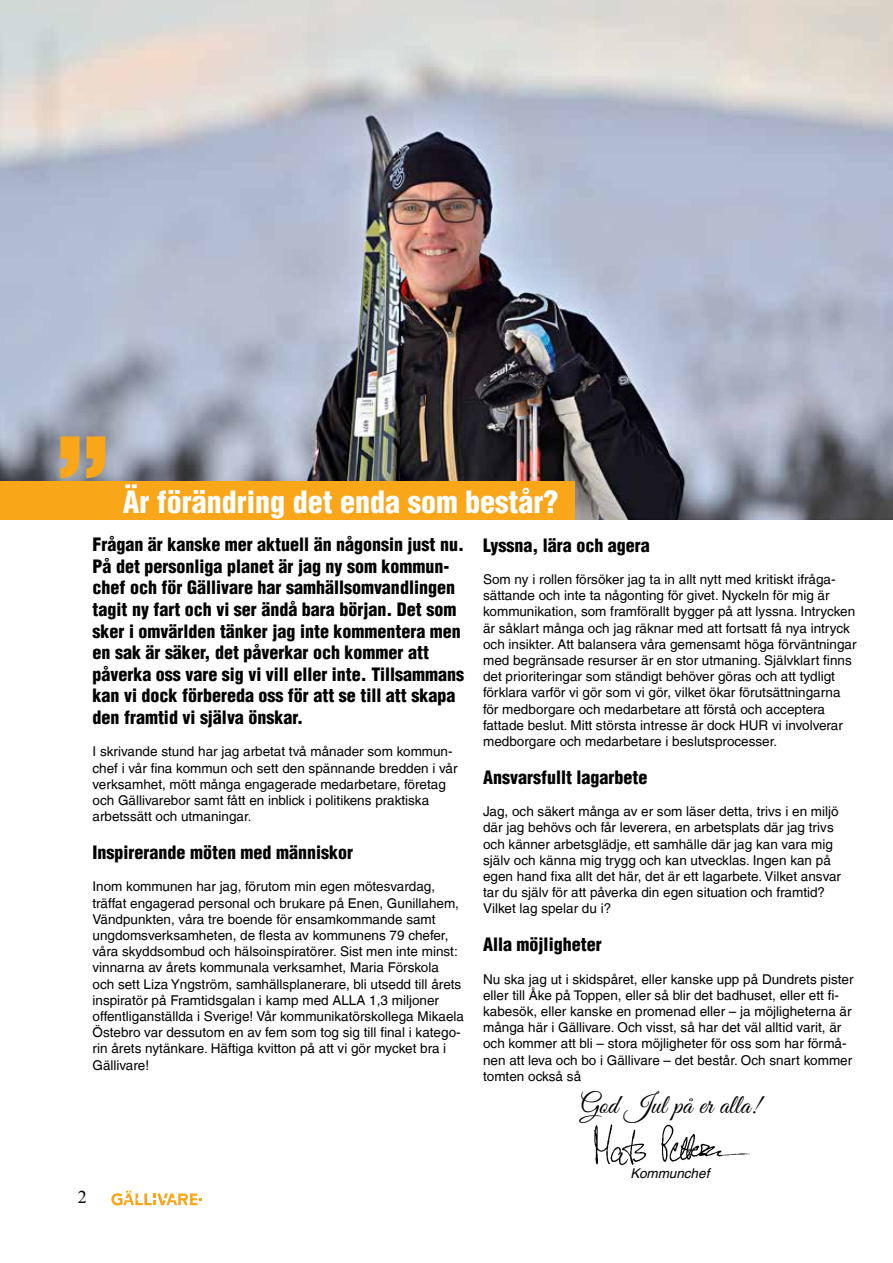
<style>
.page{position:relative;width:893px;height:1263px;background:#fff}
.page>*{position:absolute;margin:0;border:0;box-sizing:border-box;transform-origin:0 0}
.t1{font:900 expanded 108px "Helvetica Neue LT";color:#faa619}
.t2{font:900 condensed 30px "Helvetica LT";color:#fff}
.t3{font:27px "Great Vibes";color:#000}
.t4{font:900 condensed 18px/21.6px "Helvetica LT";color:#000}
.t5{font:18px "Times New Roman";color:#000}
.t6{font:13.5px/16.2px "Helvetica LT";color:#000}
.t7{font:italic 13.5px "Helvetica LT";color:#000}
</style>
<div class="page">
<img style="left:0;top:0;width:893px;height:519px">
<div style="left:0;top:482px;width:575px;height:38px;background:#faa619"></div>
<svg style="left:111px;top:1191px;width:91px;height:14px"></svg>
<img style="left:594px;top:1124px;width:156px;height:42px">
<h1 class="t1" style="left:56px;top:406px;width:55px">”</h1>
<h2 class="t2" style="left:123px;top:483px;width:437px">Är förändring det enda som består?</h2>
<h3 class="t4" style="left:483px;top:534px;width:168px">Lyssna, lära och agera</h3>
<p class="t6" style="left:483px;top:571px;width:375px">Som ny i rollen försöker jag ta in allt nytt med kritiskt ifråga&shy;sättande och inte ta någonting för givet. Nyckeln för mig är kommunikation, som framförallt bygger på att lyssna. Intrycken är såklart många och jag räknar med att fortsatt få nya intryck och insikter. Att balansera våra gemensamt höga förväntningar med begränsade resurser är en stor utmaning. Självklart finns det prioriteringar som ständigt behöver göras och att tydligt förklara varför vi gör som vi gör, vilket ökar förutsättningarna för medborgare och medarbetare att förstå och acceptera fattade beslut. Mitt största intresse är dock HUR vi involverar medborgare och medarbetare i beslutsprocesser.</p>
<h3 class="t4" style="left:483px;top:766px;width:166px">Ansvarsfullt lagarbete</h3>
<p class="t6" style="left:483px;top:803px;width:359px">Jag, och säkert många av er som läser detta, trivs i en miljö där jag behövs och får leverera, en arbetsplats där jag trivs och känner arbetsglädje, ett samhälle där jag kan vara mig själv och känna mig trygg och kan utvecklas. Ingen kan på egen hand fixa allt det här, det är ett lagarbete. Vilket ansvar tar du själv för att påverka din egen situation och framtid?<br>Vilket lag spelar du i?</p>
<h3 class="t4" style="left:483px;top:934px;width:120px">Alla möjligheter</h3>
<p class="t6" style="left:483px;top:971px;width:372px">Nu ska jag ut i skidspåret, eller kanske upp på Dundrets pister eller till Åke på Toppen, eller så blir det badhuset, eller ett fi&shy;kabesök, eller kanske en promenad eller – ja möjligheterna är många här i Gällivare. Och visst, så har det väl alltid varit, är och kommer att bli – stora möjligheter för oss som har förmå&shy;nen att leva och bo i Gällivare – det består. Och snart kommer tomten också så</p>
<h3 class="t3" style="left:580px;top:1090px;width:181px">God Jul på er alla!</h3>
<p class="t4" style="left:93px;top:534px;width:373px">Frågan är kanske mer aktuell än någonsin just nu.<br>På det personliga planet är jag ny som kommun&shy;chef och för Gällivare har samhällsomvandlingen tagit ny fart och vi ser ändå bara början. Det som sker i omvärlden tänker jag inte kommentera men en sak är säker, det påverkar och kommer att påverka oss vare sig vi vill eller inte. Tillsammans kan vi dock förbereda oss för att se till att skapa den framtid vi själva önskar.</p>
<p class="t6" style="left:93px;top:743px;width:367px">I skrivande stund har jag arbetat två månader som kommun&shy;chef i vår fina kommun och sett den spännande bredden i vår verksamhet, mött många engagerade medarbetare, företag och Gällivarebor samt fått en inblick i politikens praktiska arbetssätt och utmaningar.</p>
<h3 class="t4" style="left:93px;top:841px;width:262px">Inspirerande möten med människor</h3>
<p class="t6" style="left:93px;top:878px;width:373px">Inom kommunen har jag, förutom min egen mötesvardag, träffat engagerad personal och brukare på Enen, Gunillahem, Vändpunkten, våra tre boende för ensamkommande samt ungdomsverksamheten, de flesta av kommunens 79 chefer, våra skyddsombud och hälsoinspiratörer. Sist men inte minst: vinnarna av årets kommunala verksamhet, Maria Förskola och sett Liza Yngström, samhällsplanerare, bli utsedd till årets inspiratör på Framtidsgalan i kamp med ALLA 1,3 miljoner offentliganställda i Sverige! Vår kommunikatörskollega Mikaela Östebro var dessutom en av fem som tog sig till final i katego&shy;rin årets nytänkare. Häftiga kvitton på att vi gör mycket bra i Gällivare!</p>
<h3 class="t5" style="left:78px;top:1185px;width:10px">2</h3>
<p class="t7" style="left:631px;top:1165px;width:80px">Kommunchef</p>
</div>
